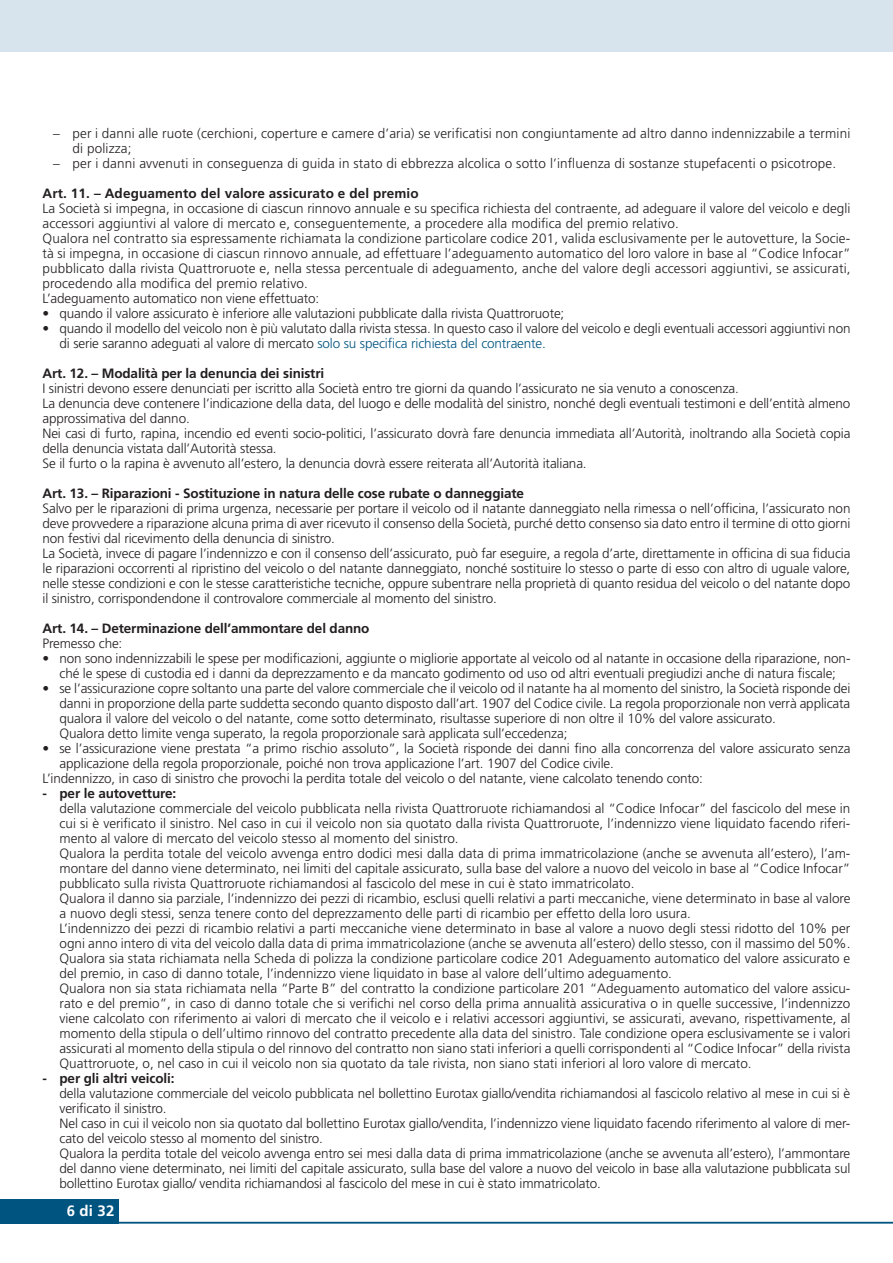
<style>
.page{position:relative;width:893px;height:1263px;background:#fff}
.page>*{position:absolute;margin:0;border:0;box-sizing:border-box;transform-origin:0 0}
.t1{font:700 15px "Frutiger LT Std";color:#fff}
.t2{font:300 13.5px/15px "Frutiger LT Std";letter-spacing:-.01em;color:#231f20}
.t3{font:300 13.5px/15px "Frutiger LT Std";letter-spacing:.01em;color:#231f20}
.t4{font:700 13.5px "Frutiger LT Std";letter-spacing:-.01em;color:#231f20}
.t5{font:700 13.5px "Frutiger LT Std";letter-spacing:.01em;color:#231f20}
.s1{color:#005480}
</style>
<div class="page">
<hr style="left:0;top:1222px;width:893px;height:1px;background:#005480">
<div style="left:0;top:0;width:893px;height:52px;background:#d7e4ee"></div>
<div style="left:0;top:1199px;width:119px;height:24px;background:#005480"></div>
<p class="t3" style="left:73px;top:126px;width:779px;text-indent:-19px">– per i danni alle ruote (cerchioni, coperture e camere d’aria) se verificatisi non congiuntamente ad altro danno indennizzabile a termini di polizza;</p>
<p class="t3" style="left:53px;top:156px;width:785px">– per i danni avvenuti in conseguenza di guida in stato di ebbrezza alcolica o sotto l’influenza di sostanze stupefacenti o psicotrope.</p>
<p class="t5" style="left:43px;top:185px;width:378px">Art. 11. – Adeguamento del valore assicurato e del premio</p>
<p class="t3" style="left:43px;top:201px;width:809px">La Società si impegna, in occasione di ciascun rinnovo annuale e su specifica richiesta del contraente, ad adeguare il valore del veicolo e degli accessori aggiuntivi al valore di mercato e, conseguentemente, a procedere alla modifica del premio relativo.<br>Qualora nel contratto sia espressamente richiamata la condizione particolare codice 201, valida esclusivamente per le autovetture, la Socie&shy;tà si impegna, in occasione di ciascun rinnovo annuale, ad effettuare l’adeguamento automatico del loro valore in base al “Codice Infocar” pubblicato dalla rivista Quattroruote e, nella stessa percentuale di adeguamento, anche del valore degli accessori aggiuntivi, se assicurati, procedendo alla modifica del premio relativo.<br>L’adeguamento automatico non viene effettuato:</p>
<p class="t2" style="left:43px;top:306px;width:523px">• quando il valore assicurato è inferiore alle valutazioni pubblicate dalla rivista Quattroruote;</p>
<p class="t2" style="left:60px;top:321px;width:792px;text-indent:-17px">• quando il modello del veicolo non è più valutato dalla rivista stessa. In questo caso il valore del veicolo e degli eventuali accessori aggiuntivi non di serie saranno adeguati al valore di mercato <span class="s1">solo su specifica richiesta del contraente.</span></p>
<p class="t4" style="left:43px;top:365px;width:283px">Art. 12. – Modalità per la denuncia dei sinistri</p>
<p class="t2" style="left:43px;top:381px;width:809px">I sinistri devono essere denunciati per iscritto alla Società entro tre giorni da quando l’assicurato ne sia venuto a conoscenza.<br>La denuncia deve contenere l’indicazione della data, del luogo e delle modalità del sinistro, nonché degli eventuali testimoni e dell’entità almeno approssimativa del danno.<br>Nei casi di furto, rapina, incendio ed eventi socio-politici, l’assicurato dovrà fare denuncia immediata all’Autorità, inoltrando alla Società copia della denuncia vistata dall’Autorità stessa.<br>Se il furto o la rapina è avvenuto all’estero, la denuncia dovrà essere reiterata all’Autorità italiana.</p>
<p class="t4" style="left:43px;top:485px;width:483px">Art. 13. – Riparazioni - Sostituzione in natura delle cose rubate o danneggiate</p>
<p class="t2" style="left:43px;top:501px;width:809px">Salvo per le riparazioni di prima urgenza, necessarie per portare il veicolo od il natante danneggiato nella rimessa o nell’officina, l’assicurato non deve provvedere a riparazione alcuna prima di aver ricevuto il consenso della Società, purché detto consenso sia dato entro il termine di otto giorni non festivi dal ricevimento della denuncia di sinistro.<br>La Società, invece di pagare l’indennizzo e con il consenso dell’assicurato, può far eseguire, a regola d’arte, direttamente in officina di sua fiducia le riparazioni occorrenti al ripristino del veicolo o del natante danneggiato, nonché sostituire lo stesso o parte di esso con altro di uguale valore, nelle stesse condizioni e con le stesse caratteristiche tecniche, oppure subentrare nella proprietà di quanto residua del veicolo o del natante dopo il sinistro, corrispondendone il controvalore commerciale al momento del sinistro.</p>
<p class="t4" style="left:43px;top:620px;width:328px">Art. 14. – Determinazione dell’ammontare del danno</p>
<p class="t2" style="left:43px;top:636px;width:81px">Premesso che:</p>
<p class="t2" style="left:43px;top:651px;width:809px;text-align:center">• non sono indennizzabili le spese per modificazioni, aggiunte o migliorie apportate al veicolo od al natante in occasione della riparazione, non&shy;ché le spese di custodia ed i danni da deprezzamento e da mancato godimento od uso od altri eventuali pregiudizi anche di natura fiscale;</p>
<p class="t2" style="left:60px;top:681px;width:792px;text-indent:-17px">• se l’assicurazione copre soltanto una parte del valore commerciale che il veicolo od il natante ha al momento del sinistro, la Società risponde dei danni in proporzione della parte suddetta secondo quanto disposto dall’art. 1907 del Codice civile. La regola proporzionale non verrà applicata qualora il valore del veicolo o del natante, come sotto determinato, risultasse superiore di non oltre il 10% del valore assicurato.<br>Qualora detto limite venga superato, la regola proporzionale sarà applicata sull’eccedenza;</p>
<p class="t2" style="left:43px;top:741px;width:809px">• se l’assicurazione viene prestata “a primo rischio assoluto”, la Società risponde dei danni fino alla concorrenza del valore assicurato senza</p>
<p class="t2" style="left:60px;top:756px;width:556px">applicazione della regola proporzionale, poiché non trova applicazione l’art. 1907 del Codice civile.</p>
<p class="t2" style="left:43px;top:771px;width:662px">L’indennizzo, in caso di sinistro che provochi la perdita totale del veicolo o del natante, viene calcolato tenendo conto:</p>
<p class="t4" style="left:43px;top:785px;width:135px">- per le autovetture:</p>
<p class="t2" style="left:60px;top:801px;width:792px">della valutazione commerciale del veicolo pubblicata nella rivista Quattroruote richiamandosi al “Codice Infocar” del fascicolo del mese in cui si è verificato il sinistro. Nel caso in cui il veicolo non sia quotato dalla rivista Quattroruote, l’indennizzo viene liquidato facendo riferi&shy;mento al valore di mercato del veicolo stesso al momento del sinistro.<br>Qualora la perdita totale del veicolo avvenga entro dodici mesi dalla data di prima immatricolazione (anche se avvenuta all’estero), l’am&shy;montare del danno viene determinato, nei limiti del capitale assicurato, sulla base del valore a nuovo del veicolo in base al “Codice Infocar” pubblicato sulla rivista Quattroruote richiamandosi al fascicolo del mese in cui è stato immatricolato.<br>Qualora il danno sia parziale, l’indennizzo dei pezzi di ricambio, esclusi quelli relativi a parti meccaniche, viene determinato in base al valore a nuovo degli stessi, senza tenere conto del deprezzamento delle parti di ricambio per effetto della loro usura.<br>L’indennizzo dei pezzi di ricambio relativi a parti meccaniche viene determinato in base al valore a nuovo degli stessi ridotto del 10% per ogni anno intero di vita del veicolo dalla data di prima immatricolazione (anche se avvenuta all’estero) dello stesso, con il massimo del 50%.<br>Qualora sia stata richiamata nella Scheda di polizza la condizione particolare codice 201 Adeguamento automatico del valore assicurato e del premio, in caso di danno totale, l’indennizzo viene liquidato in base al valore dell’ultimo adeguamento.<br>Qualora non sia stata richiamata nella “Parte B” del contratto la condizione particolare 201 “Adeguamento automatico del valore assicu&shy;rato e del premio”, in caso di danno totale che si verifichi nel corso della prima annualità assicurativa o in quelle successive, l’indennizzo viene calcolato con riferimento ai valori di mercato che il veicolo e i relativi accessori aggiuntivi, se assicurati, avevano, rispettivamente, al momento della stipula o dell’ultimo rinnovo del contratto precedente alla data del sinistro. Tale condizione opera esclusivamente se i valori assicurati al momento della stipula o del rinnovo del contratto non siano stati inferiori a quelli corrispondenti al “Codice Infocar” della rivista Quattroruote, o, nel caso in cui il veicolo non sia quotato da tale rivista, non siano stati inferiori al loro valore di mercato.</p>
<p class="t4" style="left:43px;top:1070px;width:133px">- per gli altri veicoli:</p>
<p class="t2" style="left:60px;top:1086px;width:792px">della valutazione commerciale del veicolo pubblicata nel bollettino Eurotax giallo/vendita richiamandosi al fascicolo relativo al mese in cui si è verificato il sinistro.<br>Nel caso in cui il veicolo non sia quotato dal bollettino Eurotax giallo/vendita, l’indennizzo viene liquidato facendo riferimento al valore di mer&shy;cato del veicolo stesso al momento del sinistro.<br>Qualora la perdita totale del veicolo avvenga entro sei mesi dalla data di prima immatricolazione (anche se avvenuta all’estero), l’ammontare del danno viene determinato, nei limiti del capitale assicurato, sulla base del valore a nuovo del veicolo in base alla valutazione pubblicata sul bollettino Eurotax giallo/ vendita richiamandosi al fascicolo del mese in cui è stato immatricolato.</p>
<p class="t1" style="left:67px;top:1202px;width:49px">6 di 32</p>
</div>
